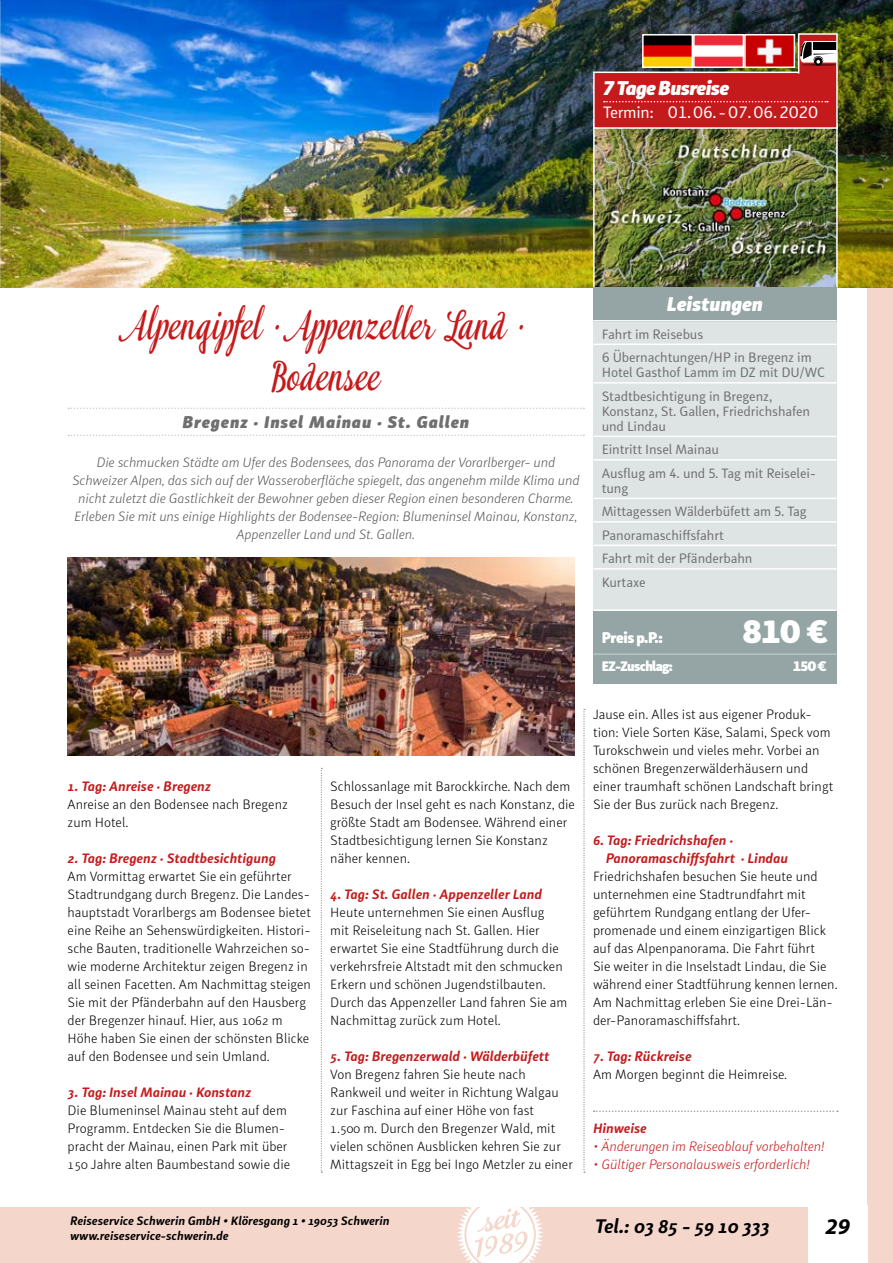
<style>
.page{position:relative;width:893px;height:1263px;background:#fff}
.page>*{position:absolute;margin:0;border:0;box-sizing:border-box;transform-origin:0 0}
.t1{font:51px/51px "Idea";color:#c51a1b;text-align:center;scale:.8 1}
.t2{font:900 31.5px "Submariner R24";color:#fff}
.t3{font:italic 700 22.5px "Myriad Pro";color:#000}
.t4{font:italic 700 19.5px "Submariner R24";color:#000}
.t5{font:italic 900 19.5px "Submariner R24";letter-spacing:-.03em;color:#fff}
.t6{font:italic 900 19.5px "Submariner R24";color:#fff}
.t7{font:italic 900 16.5px "Submariner R24";letter-spacing:.055em;color:#706f6f}
.t8{font:16.5px "Submariner R24";letter-spacing:-.02em;color:#fff}
.t9{font:900 15px "Submariner R24";letter-spacing:-.025em;color:#fff}
.t10{font:300 13.5px/18px "Submariner R24";color:#000}
.t11{font:italic 300 13.5px/18px "Submariner R24";letter-spacing:-.01em;color:#575756;text-align:center}
.t12{font:13.5px/23.5px "Submariner R24";letter-spacing:-.01em;color:#706f6f}
.t13{font:italic 700 13.5px/18px "Submariner R24";color:#c51a1b}
.t14{font:italic 300 13.5px "Submariner R24";letter-spacing:-.01em;color:#c51a1b}
.t15{font:900 13.5px "Submariner R24";letter-spacing:-.05em;color:#fff}
.t16{font:italic 700 12px/14.4px "Submariner R24";color:#000}
</style>
<div class="page">
<div style="left:0;top:1208px;width:893px;height:55px;background:#f4d6ca"></div>
<div style="left:867px;top:0;width:26px;height:1263px;background:#f4d6ca"></div>
<svg style="left:594px;top:1110px;width:244px;height:2px"></svg>
<svg style="left:321px;top:768px;width:1px;height:405px"></svg>
<svg style="left:584px;top:709px;width:1px;height:464px"></svg>
<img style="left:0;top:0;width:893px;height:287px">
<img style="left:68px;top:557px;width:507px;height:198px">
<svg style="left:68px;top:408px;width:516px;height:1px"></svg>
<svg style="left:68px;top:435px;width:516px;height:1px"></svg>
<img style="left:592px;top:33px;width:246px;height:255px">
<div style="left:593px;top:287px;width:244px;height:396px;background:#dee4e4"></div>
<div style="left:593px;top:287px;width:244px;height:35px;background:#95a5a5"></div>
<hr style="left:593px;top:320px;width:244px;height:2px;background:#fff">
<hr style="left:593px;top:344px;width:244px;height:1px;background:#fff">
<hr style="left:593px;top:382px;width:244px;height:2px;background:#fff">
<hr style="left:593px;top:436px;width:244px;height:1px;background:#fff">
<hr style="left:593px;top:459px;width:244px;height:2px;background:#fff">
<hr style="left:593px;top:498px;width:244px;height:1px;background:#fff">
<hr style="left:593px;top:521px;width:244px;height:2px;background:#fff">
<hr style="left:593px;top:545px;width:244px;height:1px;background:#fff">
<hr style="left:593px;top:568px;width:244px;height:2px;background:#fff">
<div style="left:593px;top:610px;width:244px;height:73px;background:#95a5a5"></div>
<hr style="left:593px;top:609px;width:244px;height:2px;background:#fff">
<hr style="left:593px;top:654px;width:244px;height:1px;background:#c9d2d2">
<svg style="left:457px;top:1207px;width:86px;height:56px"></svg>
<div style="left:808px;top:1205px;width:59px;height:58px;background:#fff"></div>
<h3 class="t5" style="left:603px;top:74px;width:128px">7 Tage Busreise</h3>
<p class="t8" style="left:603px;top:102px;width:217px">Termin: 01. 06. - 07. 06. 2020</p>
<h1 class="t1" style="left:126px;top:306px;width:507px">Alpengipfel · Appenzeller Land ·<br>Bodensee</h1>
<p class="t7" style="left:182px;top:411px;width:288px">Bregenz · Insel Mainau · St. Gallen</p>
<p class="t11" style="left:72px;top:453px;width:509px">Die schmucken Städte am Ufer des Bodensees, das Panorama der Vorarlberger- und Schweizer Alpen, das sich auf der Wasseroberfläche spiegelt, das angenehm milde Klima und nicht zuletzt die Gastlichkeit der Bewohner geben dieser Region einen besonderen Charme.<br>Erleben Sie mit uns einige Highlights der Bodensee-Region: Blumeninsel Mainau, Konstanz, Appenzeller Land und St. Gallen.</p>
<h3 class="t6" style="left:667px;top:290px;width:97px">Leistungen</h3>
<p class="t12" style="left:602px;top:322px;width:212px">Fahrt im Reisebus<br>6 Übernachtungen/HP in Bregenz im</p>
<p class="t12" style="left:602px;top:360px;width:225px">Hotel Gasthof Lamm im DZ mit DU/WC<br>Stadtbesichtigung in Bregenz,</p>
<p class="t12" style="left:602px;top:403px;width:210px;line-height:15px">Konstanz, St. Gallen, Friedrichshafen und Lindau</p>
<p class="t12" style="left:602px;top:437px;width:216px">Eintritt Insel Mainau<br>Ausflug am 4. und 5. Tag mit Reiselei-</p>
<p class="t12" style="left:602px;top:476px;width:207px">tung<br>Mittagessen Wälderbüfett am 5. Tag<br>Panoramaschiffsfahrt<br>Fahrt mit der Pfänderbahn<br>Kurtaxe</p>
<p class="t9" style="left:602px;top:627px;width:63px">Preis p.P.:</p>
<h2 class="t2" style="left:742px;top:610px;width:87px">810 €</h2>
<p class="t15" style="left:602px;top:657px;width:73px">EZ-Zuschlag:</p>
<p class="t15" style="left:793px;top:657px;width:35px">150 €</p>
<p class="t13" style="left:68px;top:777px;width:145px">1. Tag: Anreise · Bregenz</p>
<p class="t10" style="left:68px;top:795px;width:222px">Anreise an den Bodensee nach Bregenz zum Hotel.</p>
<p class="t13" style="left:68px;top:849px;width:210px">2. Tag: Bregenz · Stadtbesichtigung</p>
<p class="t10" style="left:68px;top:867px;width:245px">Am Vormittag erwartet Sie ein geführter Stadtrundgang durch Bregenz. Die Landes&shy;hauptstadt Vorarlbergs am Bodensee bietet eine Reihe an Sehenswürdigkeiten. Histori&shy;sche Bauten, traditionelle Wahrzeichen so&shy;wie moderne Architektur zeigen Bregenz in all seinen Facetten. Am Nachmittag steigen Sie mit der Pfänderbahn auf den Hausberg der Bregenzer hinauf. Hier, aus 1062 m Höhe haben Sie einen der schönsten Blicke auf den Bodensee und sein Umland.</p>
<p class="t13" style="left:68px;top:1083px;width:185px">3. Tag: Insel Mainau · Konstanz</p>
<p class="t10" style="left:68px;top:1101px;width:224px">Die Blumeninsel Mainau steht auf dem Programm. Entdecken Sie die Blumen&shy;pracht der Mainau, einen Park mit über 150 Jahre alten Baumbestand sowie die</p>
<p class="t10" style="left:330px;top:777px;width:246px">Schlossanlage mit Barockkirche. Nach dem Besuch der Insel geht es nach Konstanz, die größte Stadt am Bodensee. Während einer Stadtbesichtigung lernen Sie Konstanz näher kennen.</p>
<p class="t13" style="left:330px;top:885px;width:213px">4. Tag: St. Gallen · Appenzeller Land</p>
<p class="t10" style="left:330px;top:903px;width:239px">Heute unternehmen Sie einen Ausflug<br>mit Reiseleitung nach St. Gallen. Hier erwartet Sie eine Stadtführung durch die verkehrsfreie Altstadt mit den schmucken Erkern und schönen Jugendstilbauten.<br>Durch das Appenzeller Land fahren Sie am Nachmittag zurück zum Hotel.</p>
<p class="t13" style="left:330px;top:1047px;width:221px">5. Tag: Bregenzerwald · Wälderbüfett</p>
<p class="t10" style="left:330px;top:1065px;width:244px">Von Bregenz fahren Sie heute nach Rankweil und weiter in Richtung Walgau zur Faschina auf einer Höhe von fast<br>1.500 m. Durch den Bregenzer Wald, mit vielen schönen Ausblicken kehren Sie zur Mittagszeit in Egg bei Ingo Metzler zu einer</p>
<p class="t10" style="left:593px;top:705px;width:242px">Jause ein. Alles ist aus eigener Produk&shy;tion: Viele Sorten Käse, Salami, Speck vom Turokschwein und vieles mehr. Vorbei an schönen Bregenzerwälderhäusern und einer traumhaft schönen Landschaft bringt Sie der Bus zurück nach Bregenz.</p>
<p class="t13" style="left:606px;top:831px;width:184px;text-indent:-13px">6. Tag: Friedrichshafen ·<br>Panoramaschiffsfahrt · Lindau</p>
<p class="t10" style="left:593px;top:867px;width:246px">Friedrichshafen besuchen Sie heute und unternehmen eine Stadtrundfahrt mit geführtem Rundgang entlang der Ufer&shy;promenade und einem einzigartigen Blick auf das Alpenpanorama. Die Fahrt führt<br>Sie weiter in die Inselstadt Lindau, die Sie während einer Stadtführung kennen lernen.<br>Am Nachmittag erleben Sie eine Drei-Län&shy;der-Panoramaschiffsfahrt.</p>
<p class="t13" style="left:593px;top:1047px;width:100px">7. Tag: Rückreise</p>
<p class="t10" style="left:593px;top:1065px;width:196px">Am Morgen beginnt die Heimreise.</p>
<p class="t13" style="left:593px;top:1119px;width:55px">Hinweise</p>
<p class="t14" style="left:593px;top:1138px;width:233px">• Änderungen im Reiseablauf vorbehalten!</p>
<p class="t14" style="left:593px;top:1156px;width:218px">• Gültiger Personalausweis erforderlich!</p>
<p class="t16" style="left:70px;top:1214px;width:321px">Reiseservice Schwerin GmbH • Klöresgang 1 • 19053 Schwerin www.reiseservice-schwerin.de</p>
<h3 class="t4" style="left:595px;top:1212px;width:177px">Tel.: 03 85 - 59 10 333</h3>
<h3 class="t3" style="left:825px;top:1212px;width:26px">29</h3>
</div>
